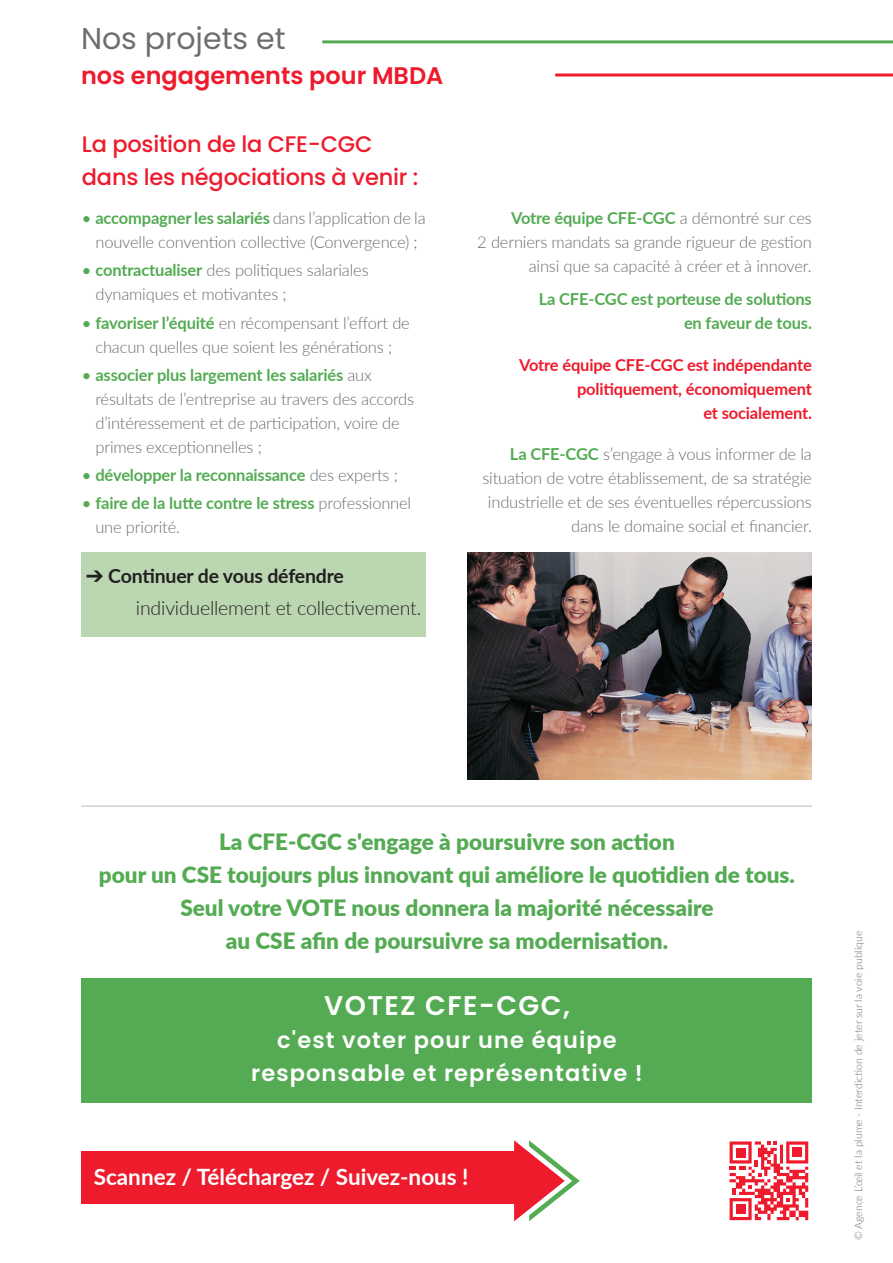
<style>
.page{position:relative;width:893px;height:1263px;background:#fff}
.page>*{position:absolute;margin:0;border:0;box-sizing:border-box;transform-origin:0 0}
.t1{font:30px "Poppins";color:#6c6d70}
.t2{font:600 27px "Poppins";letter-spacing:.055em;color:#fff}
.t3{font:600 24px "Poppins";color:#ee1b2d}
.t4{font:900 22.5px/33px "Lato";color:#54ab53;text-align:center}
.t5{font:600 22.5px/33px "Poppins";letter-spacing:.05em;color:#fff;text-align:center}
.t6{font:500 22.5px/33px "Poppins";letter-spacing:-.01em;color:#ee1b2d}
.t7{font:700 22.5px "Lato";color:#fff}
.t8{font:300 19.5px/32.5px "Lato";letter-spacing:-.01em;color:#231f20}
.t9{font:300 16.5px/24px "Lato";letter-spacing:-.01em;color:#6c6d70;text-align:center}
.t10{font:700 16.5px/24px "Lato";letter-spacing:-.01em;color:#54ab53}
.t11{font:700 16.5px/24px "Lato";letter-spacing:-.01em;color:#ee1b2d;text-align:right}
.t12{font:300 10.5px "Lato";color:#6c6d70}
.s1{font-weight:400;color:#54ab53}
.s2{font-weight:700;color:#54ab53}
.s3{font-weight:400}
.s4{font-weight:300;color:#6c6d70}
.s5{font-weight:700}
</style>
<div class="page">
<hr style="left:81px;top:805px;width:731px;height:2px;background:#d1d2d4">
<hr style="left:322px;top:40px;width:571px;height:3px;background:#54ab53">
<hr style="left:555px;top:74px;width:338px;height:3px;background:#ee1b2d">
<div style="left:81px;top:552px;width:344px;height:84px;background:#bbd7b2"></div>
<div style="left:81px;top:1151px;width:436px;height:53px;background:#ee1b2d"></div>
<svg style="left:730px;top:1141px;width:78px;height:79px"></svg>
<div style="left:736px;top:1148px;width:9px;height:9px;background:#ee1b2d"></div>
<div style="left:736px;top:1204px;width:9px;height:10px;background:#ee1b2d"></div>
<div style="left:792px;top:1148px;width:10px;height:9px;background:#ee1b2d"></div>
<svg style="left:514px;top:1140px;width:66px;height:81px"></svg>
<div style="left:82px;top:978px;width:730px;height:125px;background:#54ab53"></div>
<img style="left:468px;top:552px;width:344px;height:227px">
<h1 class="t1" style="left:81px;top:22px;width:206px">Nos projets et</h1>
<h3 class="t3" style="left:81px;top:62px;width:364px">nos engagements pour MBDA</h3>
<h3 class="t6" style="left:82px;top:128px;width:338px">La position de la CFE-CGC dans les négociations à venir :</h3>
<p class="t9" style="left:82px;top:206px;width:345px"><span class="s1">•</span> <span class="s2">accompagner les salariés</span> dans l’application de la nouvelle convention collective (Convergence) ;</p>
<p class="t9" style="left:95px;top:258px;width:275px;text-align:left;text-indent:-13px"><span class="s1">•</span> <span class="s2">contractualiser</span> des politiques salariales dynamiques et motivantes ;</p>
<p class="t9" style="left:82px;top:310px;width:329px"><span class="s1">•</span> <span class="s2">favoriser l’équité</span> en récompensant l’effort de chacun quelles que soient les générations ;</p>
<p class="t9" style="left:95px;top:362px;width:320px;text-align:left;text-indent:-13px"><span class="s1">•</span> <span class="s2">associer plus largement les salariés</span> aux résultats de l’entreprise au travers des accords d’intéressement et de participation, voire de primes exceptionnelles ;</p>
<p class="t10" style="left:82px;top:462px;width:317px"><span class="s3">•</span> développer la reconnaissance <span class="s4">des experts ;</span></p>
<p class="t10" style="left:95px;top:491px;width:317px;text-indent:-13px"><span class="s3">•</span> faire de la lutte contre le stress <span class="s4">professionnel une priorité.</span></p>
<p class="t8" style="left:136px;top:559px;width:287px;text-indent:-50px">➔ <span class="s5">Continuer de vous défendre </span>individuellement et collectivement.</p>
<p class="t9" style="left:477px;top:206px;width:336px;text-align:right"><span class="s2">Votre équipe CFE-CGC</span> a démontré sur ces<br>2 derniers mandats sa grande rigueur de gestion ainsi que sa capacité à créer et à innover.</p>
<p class="t10" style="left:539px;top:286px;width:275px;text-align:right">La CFE-CGC est porteuse de solutions en faveur de tous.</p>
<p class="t11" style="left:519px;top:352px;width:294px">Votre équipe CFE-CGC est indépendante politiquement, économiquement<br>et socialement.</p>
<p class="t9" style="left:482px;top:441px;width:331px;text-align:right"><span class="s2">La CFE-CGC</span> s’engage à vous informer de la situation de votre établissement, de sa stratégie industrielle et de ses éventuelles répercussions dans le domaine social et financier.</p>
<h3 class="t4" style="left:99px;top:824px;width:698px">La CFE-CGC s'engage à poursuivre son action<br>pour un CSE toujours plus innovant qui améliore le quotidien de tous.<br>Seul votre VOTE nous donnera la majorité nécessaire<br>au CSE afin de poursuivre sa modernisation.</h3>
<h2 class="t2" style="left:324px;top:990px;width:247px">VOTEZ CFE-CGC,</h2>
<h3 class="t5" style="left:251px;top:1024px;width:393px">c'est voter pour une équipe responsable et représentative !</h3>
<h3 class="t7" style="left:94px;top:1160px;width:376px">Scannez / Téléchargez / Suivez-nous !</h3>
<p class="t12" style="left:851px;top:1240px;width:311px;rotate:-90deg">© Agence L’œil et la plume - Interdiction de jeter sur la voie publique</p>
</div>
